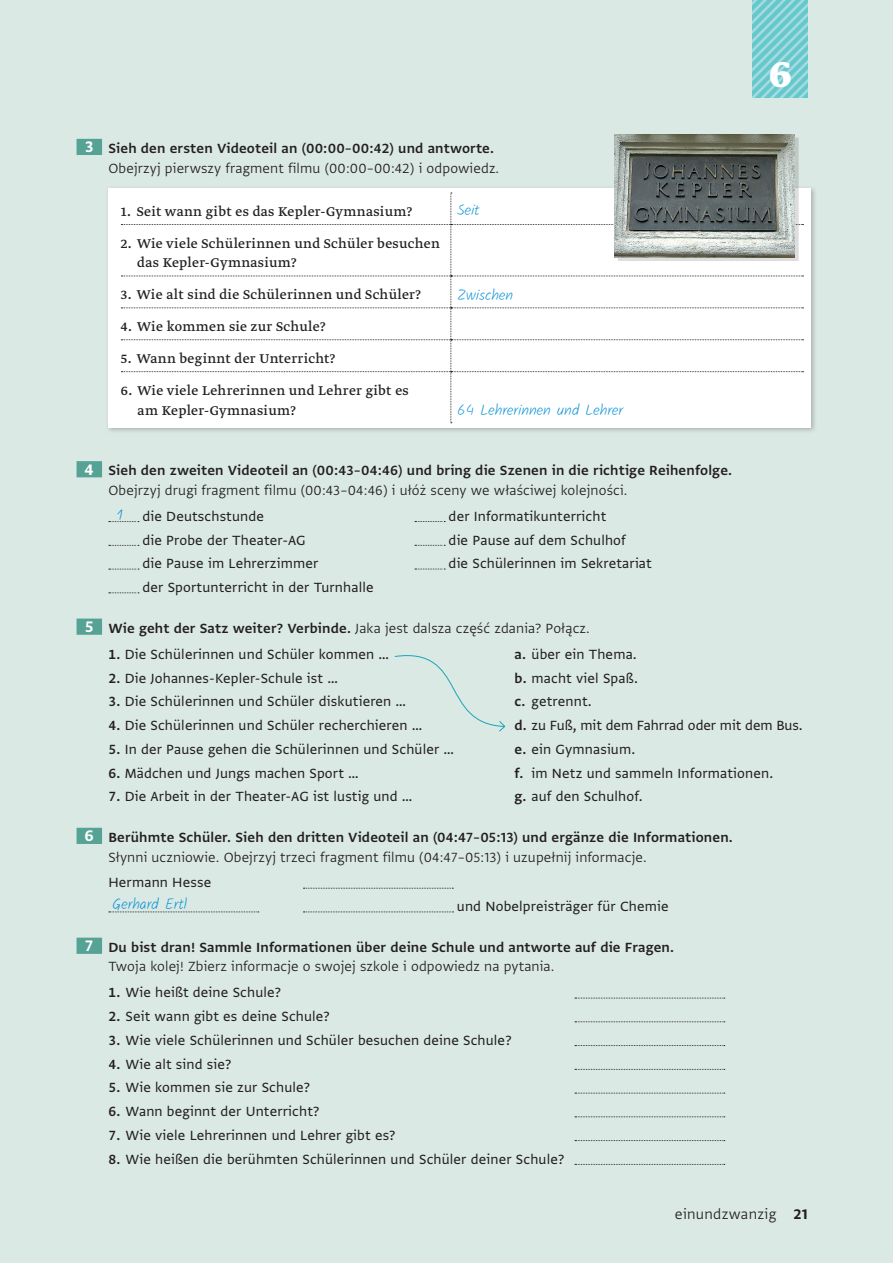
<style>
.page{position:relative;width:893px;height:1263px;background:#dbe9e5}
.page>*{position:absolute;margin:0;border:0;box-sizing:border-box;transform-origin:0 0}
.ETT_Lektionsnummer_k{font:700 45px "Greta Text Std";color:#fff}
.L___pagina_Wort_rech{font:300 16.5px "Greta Sans Std";letter-spacing:.02em;color:#231f20}
.ETT_Fließ__inkl__1_2{font:15.75px "Greta Sans Std";letter-spacing:.01em;color:#231f20}
.ETT_RUB_Video_AA{font:15.75px/19.5px "Greta Sans Std Sm Bld";letter-spacing:.01em;color:#231f20}
.ETT_RUB_Video_AA-2{font:300 15.75px/19.5px "Greta Sans Std";letter-spacing:.01em;color:#231f20}
.L__Grundschrift_oE_1{font:15.75px "Greta Sans Std";color:#231f20}
.ETT_Fließ-SERIF_Tabe{font:15px/19.5px "Greta Text Std";letter-spacing:.02em;color:#231f20}
.L___Tabellen__Greta{font:300 15px "Kalamax";color:#008fd5}
.ETT_Fließ-SERIF_Tabe-2{font:300 15px "Kalamax";color:#008fd5}
.L__Grundschrift_123{font:300 15px "Kalamax";color:#008fd5}
.s1{font-family:"Greta Sans Std Bld";font-weight:400;font-size:18px;color:#fff}
.s2{font-family:"Greta Sans Std Sm Bld";font-weight:400}
.s3{font-family:"Greta Sans Std Bld";font-size:18px;color:#fff}
.s4{font-family:"Greta Sans Std";font-weight:300}
.s5{font-family:"Greta Sans Std Sm Bld"}
.s6{font-family:"Greta Sans Std Bld";font-weight:400}
</style>
<div class="page">
<svg style="left:77px;top:139px;width:722px;height:16px"></svg>
<svg style="left:77px;top:461px;width:25px;height:16px"></svg>
<svg style="left:109px;top:521px;width:30px;height:1px"></svg>
<svg style="left:109px;top:545px;width:30px;height:1px"></svg>
<svg style="left:109px;top:569px;width:30px;height:1px"></svg>
<svg style="left:109px;top:592px;width:30px;height:1px"></svg>
<svg style="left:77px;top:619px;width:25px;height:16px"></svg>
<svg style="left:77px;top:828px;width:25px;height:16px"></svg>
<svg style="left:303px;top:888px;width:150px;height:1px"></svg>
<svg style="left:109px;top:911px;width:150px;height:1px"></svg>
<svg style="left:303px;top:911px;width:150px;height:1px"></svg>
<svg style="left:77px;top:938px;width:25px;height:16px"></svg>
<svg style="left:575px;top:998px;width:150px;height:1px"></svg>
<svg style="left:575px;top:1021px;width:150px;height:1px"></svg>
<svg style="left:575px;top:1045px;width:150px;height:1px"></svg>
<svg style="left:575px;top:1069px;width:150px;height:1px"></svg>
<svg style="left:575px;top:1093px;width:150px;height:1px"></svg>
<svg style="left:575px;top:1116px;width:150px;height:1px"></svg>
<svg style="left:575px;top:1140px;width:150px;height:1px"></svg>
<svg style="left:575px;top:1164px;width:150px;height:1px"></svg>
<svg style="left:394px;top:655px;width:112px;height:77px"></svg>
<div style="left:105px;top:185px;width:712px;height:249px;background:#231f20;opacity:.25"></div>
<div style="left:108px;top:188px;width:703px;height:240px;background:#fff"></div>
<svg style="left:121px;top:193px;width:682px;height:230px"></svg>
<svg style="left:415px;top:521px;width:30px;height:1px"></svg>
<svg style="left:415px;top:545px;width:30px;height:1px"></svg>
<svg style="left:415px;top:569px;width:30px;height:1px"></svg>
<div style="left:618px;top:138px;width:180px;height:123px;background:#231f20;opacity:.15"></div>
<img style="left:614px;top:134px;width:180px;height:123px">
<svg style="left:753px;top:0;width:55px;height:98px;background:#7ccfd3"></svg>
<p class="ETT_RUB_Video_AA-2" style="left:108px;top:138px;width:392px;text-indent:-23px"><span class="s1">3</span> <span class="s2">Sieh den ersten Videoteil an (00:00–00:42) und antworte.<br></span>Obejrzyj pierwszy fragment filmu (00:00–00:42) i odpowiedz.</p>
<p class="L__Grundschrift_oE_1" style="left:121px;top:198px;width:6px">]</p>
<p class="ETT_Fließ-SERIF_Tabe" style="left:121px;top:203px;width:293px">1. Seit wann gibt es das Kepler-Gymnasium?</p>
<p class="L___Tabellen__Greta" style="left:457px;top:201px;width:24px">Seit</p>
<p class="ETT_Fließ-SERIF_Tabe" style="left:137px;top:234px;width:304px;text-indent:-16px">2. Wie viele Schülerinnen und Schüler besuchen das Kepler-Gymnasium?</p>
<p class="ETT_Fließ-SERIF_Tabe" style="left:121px;top:286px;width:301px">3. Wie alt sind die Schülerinnen und Schüler?</p>
<p class="L___Tabellen__Greta" style="left:457px;top:285px;width:57px">Zwischen</p>
<p class="ETT_Fließ-SERIF_Tabe" style="left:121px;top:318px;width:206px">4. Wie kommen sie zur Schule?</p>
<p class="ETT_Fließ-SERIF_Tabe" style="left:121px;top:350px;width:216px">5. Wann beginnt der Unterricht?</p>
<p class="ETT_Fließ-SERIF_Tabe" style="left:138px;top:382px;width:273px;text-indent:-17px">6. Wie viele Lehrerinnen und Lehrer gibt es am Kepler-Gymnasium?</p>
<p class="L___Tabellen__Greta" style="left:457px;top:400px;width:167px">64 Lehrerinnen und Lehrer</p>
<p class="ETT_Lektionsnummer_k" style="left:769px;top:47px;width:25px">6</p>
<p class="ETT_RUB_Video_AA" style="left:108px;top:461px;width:625px;text-indent:-24px"><span class="s3">4</span> Sieh den zweiten Videoteil an (00:43–04:46) und bring die Szenen in die richtige Reihenfolge.<br><span class="s4">Obejrzyj drugi fragment filmu (00:43–04:46) i ułóż sceny we właściwej kolejności.</span></p>
<p class="ETT_Fließ__inkl__1_2" style="left:142px;top:507px;width:123px">die Deutschstunde</p>
<p class="ETT_Fließ__inkl__1_2" style="left:142px;top:531px;width:165px">die Probe der Theater-AG</p>
<p class="ETT_Fließ__inkl__1_2" style="left:142px;top:554px;width:177px">die Pause im Lehrerzimmer</p>
<p class="ETT_Fließ__inkl__1_2" style="left:142px;top:578px;width:233px">der Sportunterricht in der Turnhalle</p>
<p class="ETT_RUB_Video_AA-2" style="left:85px;top:618px;width:506px"><span class="s1">5</span> <span class="s2">Wie geht der Satz weiter? Verbinde.</span> Jaka jest dalsza część zdania? Połącz.</p>
<p class="ETT_Fließ__inkl__1_2" style="left:108px;top:645px;width:282px"><span class="s5">1.</span> Die Schülerinnen und Schüler kommen …</p>
<p class="ETT_Fließ__inkl__1_2" style="left:514px;top:645px;width:124px"><span class="s5">a.</span> über ein Thema.</p>
<p class="ETT_Fließ__inkl__1_2" style="left:108px;top:669px;width:231px"><span class="s5">2.</span> Die Johannes-Kepler-Schule ist …</p>
<p class="ETT_Fließ__inkl__1_2" style="left:514px;top:669px;width:125px"><span class="s5">b.</span> macht viel Spaß.</p>
<p class="ETT_Fließ__inkl__1_2" style="left:108px;top:692px;width:299px"><span class="s5">3.</span> Die Schülerinnen und Schüler diskutieren …</p>
<p class="ETT_Fließ__inkl__1_2" style="left:514px;top:692px;width:79px"><span class="s5">c.</span> getrennt.</p>
<p class="ETT_Fließ__inkl__1_2" style="left:108px;top:716px;width:316px"><span class="s5">4.</span> Die Schülerinnen und Schüler recherchieren …</p>
<p class="ETT_Fließ__inkl__1_2" style="left:514px;top:716px;width:290px"><span class="s5">d.</span> zu Fuß, mit dem Fahrrad oder mit dem Bus.</p>
<p class="ETT_Fließ__inkl__1_2" style="left:108px;top:740px;width:347px"><span class="s5">5.</span> In der Pause gehen die Schülerinnen und Schüler …</p>
<p class="ETT_Fließ__inkl__1_2" style="left:514px;top:740px;width:122px"><span class="s5">e.</span> ein Gymnasium.</p>
<p class="ETT_Fließ__inkl__1_2" style="left:108px;top:764px;width:252px"><span class="s5">6.</span> Mädchen und Jungs machen Sport …</p>
<p class="ETT_Fließ__inkl__1_2" style="left:514px;top:764px;width:260px"><span class="s5">f.</span> im Netz und sammeln Informationen.</p>
<p class="ETT_Fließ__inkl__1_2" style="left:108px;top:787px;width:306px"><span class="s5">7.</span> Die Arbeit in der Theater-AG ist lustig und …</p>
<p class="ETT_Fließ__inkl__1_2" style="left:514px;top:787px;width:130px"><span class="s5">g.</span> auf den Schulhof.</p>
<p class="ETT_RUB_Video_AA" style="left:108px;top:827px;width:626px;text-indent:-24px"><span class="s3">6</span> Berühmte Schüler. Sieh den dritten Videoteil an (04:47–05:13) und ergänze die Informationen.<br><span class="s4">Słynni uczniowie. Obejrzyj trzeci fragment filmu (04:47–05:13) i uzupełnij informacje.</span></p>
<p class="ETT_Fließ__inkl__1_2" style="left:108px;top:873px;width:104px">Hermann Hesse</p>
<p class="ETT_Fließ__inkl__1_2" style="left:457px;top:897px;width:213px">und Nobelpreisträger für Chemie</p>
<p class="ETT_RUB_Video_AA" style="left:108px;top:937px;width:567px;text-indent:-23px"><span class="s3">7</span> Du bist dran! Sammle Informationen über deine Schule und antworte auf die Fragen.<br><span class="s4">Twoja kolej! Zbierz informacje o swojej szkole i odpowiedz na pytania.</span></p>
<p class="ETT_Fließ__inkl__1_2" style="left:108px;top:983px;width:174px"><span class="s5">1.</span> Wie heißt deine Schule?</p>
<p class="ETT_Fließ__inkl__1_2" style="left:108px;top:1007px;width:223px"><span class="s5">2.</span> Seit wann gibt es deine Schule?</p>
<p class="ETT_Fließ__inkl__1_2" style="left:108px;top:1031px;width:405px"><span class="s5">3.</span> Wie viele Schülerinnen und Schüler besuchen deine Schule?</p>
<p class="ETT_Fließ__inkl__1_2" style="left:108px;top:1055px;width:125px"><span class="s5">4.</span> Wie alt sind sie?</p>
<p class="ETT_Fließ__inkl__1_2" style="left:108px;top:1078px;width:203px"><span class="s5">5.</span> Wie kommen sie zur Schule?</p>
<p class="ETT_Fließ__inkl__1_2" style="left:108px;top:1102px;width:212px"><span class="s5">6.</span> Wann beginnt der Unterricht?</p>
<p class="ETT_Fließ__inkl__1_2" style="left:108px;top:1126px;width:289px"><span class="s5">7.</span> Wie viele Lehrerinnen und Lehrer gibt es?</p>
<p class="ETT_Fließ__inkl__1_2" style="left:108px;top:1150px;width:457px"><span class="s5">8.</span> Wie heißen die berühmten Schülerinnen und Schüler deiner Schule?</p>
<p class="L__Grundschrift_123" style="left:116px;top:505px;width:9px">1</p>
<p class="ETT_Fließ__inkl__1_2" style="left:449px;top:507px;width:159px">der Informatikunterricht</p>
<p class="ETT_Fließ__inkl__1_2" style="left:449px;top:531px;width:179px">die Pause auf dem Schulhof</p>
<p class="ETT_Fließ__inkl__1_2" style="left:449px;top:554px;width:205px">die Schülerinnen im Sekretariat</p>
<p class="ETT_Fließ-SERIF_Tabe-2" style="left:112px;top:894px;width:76px">Gerhard Ertl</p>
<p class="L___pagina_Wort_rech" style="left:675px;top:1205px;width:135px">einundzwanzig <span class="s6">21</span></p>
</div>
